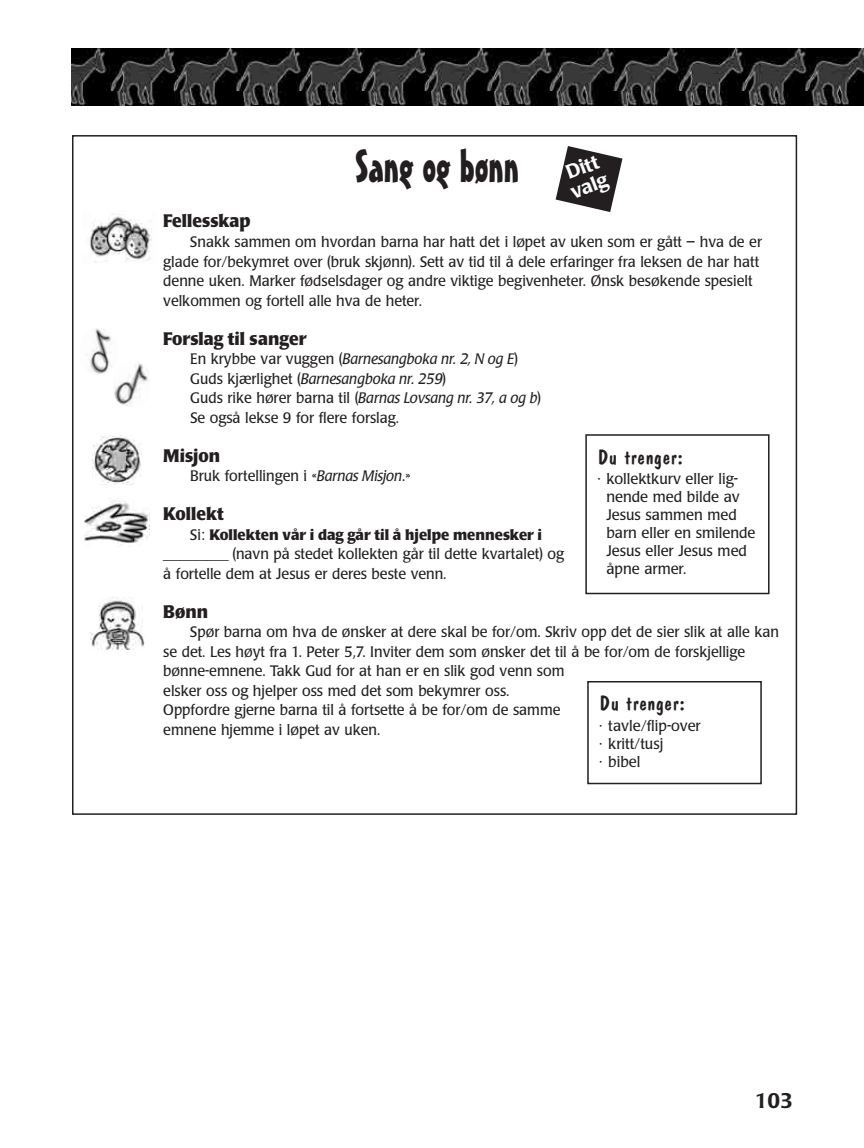
<style>
.page{position:relative;width:864px;height:1148px;background:#fff}
.page>*{position:absolute;margin:0;border:0;box-sizing:border-box;transform-origin:0 0}
.t1{font:45px "Mister Earl BT";color:#231f20}
.t2{font:21px "Dom Casual";color:#231f20;scale:1.05 1}
.t3{font:500 21px "Poppl Laudatio";color:#231f20}
.t4{font:500 19.5px/19.5px "Poppl Laudatio";color:#fff}
.t5{font:700 18px "Poppl Laudatio";color:#231f20;scale:.95 1}
.t6{font:15px/19.5px "Poppl Laudatio";color:#231f20;scale:.95 1}
.t7{font:15px/18px "Poppl Laudatio";color:#231f20}
.s1{font-style:italic}
.s2{font-weight:700}
</style>
<div class="page">
<img style="left:71px;top:48px;width:793px;height:58px">
<svg style="left:556px;top:146px;width:66px;height:66px"></svg>
<div style="left:585px;top:434px;width:185px;height:160px;border:2px solid #231f20"></div>
<img style="left:90px;top:216px;width:62px;height:47px">
<img style="left:80px;top:328px;width:38px;height:47px;border-radius:19px">
<img style="left:93px;top:436px;width:49px;height:48px">
<img style="left:84px;top:500px;width:66px;height:46px">
<img style="left:91px;top:598px;width:53px;height:52px">
<img style="left:113px;top:361px;width:38px;height:47px;border-radius:19px">
<div style="left:587px;top:681px;width:175px;height:103px;border:2px solid #231f20"></div>
<h1 class="t1" style="left:355px;top:150px;width:166px">Sang og bønn</h1>
<h3 class="t4" style="left:562px;top:167px;width:40px;rotate:-21deg">Ditt valg</h3>
<p class="t5" style="left:163px;top:214px;width:93px">Fellesskap</p>
<p class="t6" style="left:163px;top:233px;width:632px;text-indent:27px">Snakk sammen om hvordan barna har hatt det i løpet av uken som er gått – hva de er glade for/bekymret over (bruk skjønn). Sett av tid til å dele erfaringer fra leksen de har hatt denne uken. Marker fødselsdager og andre viktige begivenheter. Ønsk besøkende spesielt velkommen og fortell alle hva de heter.</p>
<p class="t5" style="left:163px;top:331px;width:152px">Forslag til sanger</p>
<p class="t6" style="left:190px;top:350px;width:371px">En krybbe var vuggen (<span class="s1">Barnesangboka nr. 2, N og E</span>)<br>Guds kjærlighet (<span class="s1">Barnesangboka nr. 259</span>)<br>Guds rike hører barna til (<span class="s1">Barnas Lovsang nr. 37, a og b</span>)<br>Se også lekse 9 for flere forslag.</p>
<p class="t5" style="left:163px;top:448px;width:61px">Misjon</p>
<p class="t6" style="left:190px;top:467px;width:233px">Bruk fortellingen i «<span class="s1">Barnas Misjon</span>.»</p>
<p class="t5" style="left:163px;top:506px;width:65px">Kollekt</p>
<p class="t6" style="left:163px;top:526px;width:423px;text-indent:27px">Si: <span class="s2">Kollekten vår i dag går til å hjelpe mennesker i _________</span> (navn på stedet kollekten går til dette kvartalet) og å fortelle dem at Jesus er deres beste venn.</p>
<p class="t5" style="left:163px;top:604px;width:49px">Bønn</p>
<p class="t6" style="left:163px;top:623px;width:650px;text-indent:27px">Spør barna om hva de ønsker at dere skal be for/om. Skriv opp det de sier slik at alle kan se det. Les høyt fra 1. Peter 5,7. Inviter dem som ønsker det til å be for/om de forskjellige bønne-emnene. Takk Gud for at han er en slik god venn som<br>elsker oss og hjelper oss med det som bekymrer oss.<br>Oppfordre gjerne barna til å fortsette å be for/om de samme<br>emnene hjemme i løpet av uken.</p>
<h2 class="t2" style="left:597px;top:448px;width:83px">Du trenger:</h2>
<p class="t7" style="left:606px;top:471px;width:151px;text-indent:-9px">· kollektkurv eller lig&shy;nende med bilde av<br>Jesus sammen med barn eller en smilende<br>Jesus eller Jesus med åpne armer.</p>
<h2 class="t2" style="left:599px;top:695px;width:83px">Du trenger:</h2>
<p class="t7" style="left:599px;top:718px;width:103px">· tavle/flip-over · kritt/tusj<br>· bibel</p>
<h2 class="t3" style="left:755px;top:1092px;width:40px">103</h2>
</div>
